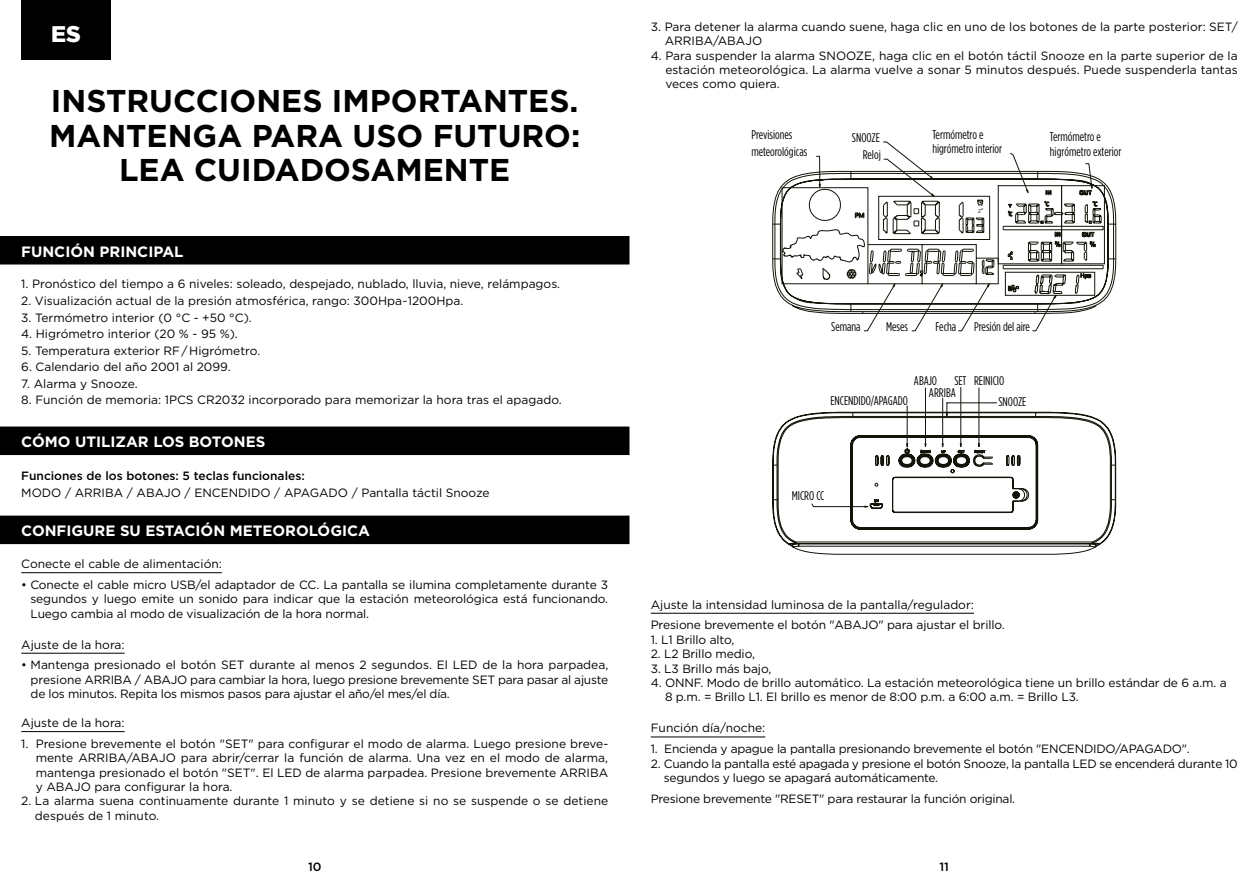
<style>
.page{position:relative;width:1259px;height:893px;background:#fff}
.page>*{position:absolute;margin:0;border:0;box-sizing:border-box;transform-origin:0 0}
.t1{font:700 31.5px/34.5px "Gotham";color:#000;text-align:center}
.t2{font:900 22.5px "Gotham";color:#fff}
.t3{font:700 15px "Gotham";color:#fff}
.t4{font:12.6px/14.7px "Gotham Condensed";color:#000}
.t5{font:12px/14.4px "Gotham";color:#000;text-align:justify}
.t6{font:12px/14.4px "Gotham";letter-spacing:-.02em;color:#000}
.t7{font:500 12px "Gotham";color:#000}
.t8{font:4.8px "Arial";color:#121309}
.t9{font:700 2.55px "Arial";color:#121309}
</style>
<div class="page">
<div style="left:21px;top:0;width:90px;height:60px;background:#000"></div>
<div style="left:0;top:236px;width:629px;height:28px;background:#000"></div>
<div style="left:0;top:516px;width:629px;height:28px;background:#000"></div>
<div style="left:0;top:427px;width:629px;height:28px;background:#000"></div>
<hr style="left:21px;top:572px;width:201px;height:1px;background:#000">
<hr style="left:21px;top:653px;width:104px;height:1px;background:#000">
<hr style="left:21px;top:731px;width:104px;height:1px;background:#000">
<hr style="left:651px;top:613px;width:323px;height:1px;background:#000">
<hr style="left:651px;top:737px;width:114px;height:1px;background:#000">
<svg style="left:772px;top:142px;width:344px;height:189px"></svg>
<svg style="left:796px;top:549px;width:297px;height:6px"></svg>
<svg style="left:772px;top:387px;width:225px;height:142px"></svg>
<svg style="left:776px;top:405px;width:321px;height:144px"></svg>
<hr style="left:925px;top:388px;width:1px;height:56px;background:#121309">
<hr style="left:942px;top:398px;width:1px;height:46px;background:#121309">
<hr style="left:960px;top:387px;width:1px;height:57px;background:#121309">
<hr style="left:978px;top:388px;width:1px;height:56px;background:#121309">
<svg style="left:811px;top:403px;width:305px;height:144px"></svg>
<hr style="left:947px;top:403px;width:49px;height:1px;background:#121309">
<h2 class="t2" style="left:51px;top:21px;width:31px">ES</h2>
<h1 class="t1" style="left:49px;top:84px;width:533px">INSTRUCCIONES IMPORTANTES.<br>MANTENGA PARA USO FUTURO:<br>LEA CUIDADOSAMENTE</h1>
<p class="t3" style="left:21px;top:242px;width:164px">FUNCIÓN PRINCIPAL</p>
<p class="t5" style="left:21px;top:277px;width:540px">1. Pronóstico del tiempo a 6 niveles: soleado, despejado, nublado, lluvia, nieve, relámpagos.</p>
<p class="t5" style="left:21px;top:293px;width:444px">2. Visualización actual de la presión atmosférica, rango: 300Hpa~1200Hpa.</p>
<p class="t5" style="left:21px;top:310px;width:232px">3. Termómetro interior (0 °C - +50 °C).</p>
<p class="t5" style="left:21px;top:326px;width:218px">4. Higrómetro interior (20 % - 95 %).</p>
<p class="t5" style="left:21px;top:343px;width:240px">5. Temperatura exterior RF / Higrómetro.</p>
<p class="t5" style="left:21px;top:359px;width:211px">6. Calendario del año 2001 al 2099.</p>
<p class="t5" style="left:21px;top:376px;width:118px">7. Alarma y Snooze.</p>
<p class="t5" style="left:21px;top:392px;width:542px">8. Función de memoria: 1PCS CR2032 incorporado para memorizar la hora tras el apagado.</p>
<p class="t3" style="left:21px;top:432px;width:246px">CÓMO UTILIZAR LOS BOTONES</p>
<p class="t7" style="left:21px;top:468px;width:285px">Funciones de los botones: 5 teclas funcionales:</p>
<p class="t5" style="left:21px;top:485px;width:470px">MODO / ARRIBA / ABAJO / ENCENDIDO / APAGADO / Pantalla táctil Snooze</p>
<p class="t3" style="left:21px;top:521px;width:350px">CONFIGURE SU ESTACIÓN METEOROLÓGICA</p>
<p class="t5" style="left:21px;top:556px;width:202px">Conecte el cable de alimentación:</p>
<p class="t5" style="left:30px;top:577px;width:579px;text-indent:-9px">• Conecte el cable micro USB/el adaptador de CC. La pantalla se ilumina completamente durante 3 segundos y luego emite un sonido para indicar que la estación meteorológica está funcionando.<br>Luego cambia al modo de visualización de la hora normal.</p>
<p class="t5" style="left:21px;top:637px;width:105px">Ajuste de la hora:</p>
<p class="t5" style="left:31px;top:658px;width:579px;text-indent:-9px">• Mantenga presionado el botón SET durante al menos 2 segundos. El LED de la hora parpadea, presione ARRIBA / ABAJO para cambiar la hora, luego presione brevemente SET para pasar al ajuste de los minutos. Repita los mismos pasos para ajustar el año/el mes/el día.</p>
<p class="t5" style="left:21px;top:715px;width:105px">Ajuste de la hora:</p>
<p class="t5" style="left:36px;top:736px;width:574px;text-indent:-14px">1. Presione brevemente el botón "SET" para configurar el modo de alarma. Luego presione breve&shy;mente ARRIBA/ABAJO para abrir/cerrar la función de alarma. Una vez en el modo de alarma, mantenga presionado el botón "SET". El LED de alarma parpadea. Presione brevemente ARRIBA y ABAJO para configurar la hora.</p>
<p class="t5" style="left:35px;top:794px;width:575px;text-indent:-14px">2. La alarma suena continuamente durante 1 minuto y se detiene si no se suspende o se detiene después de 1 minuto.</p>
<p class="t5" style="left:664px;top:19px;width:574px;text-indent:-14px">3. Para detener la alarma cuando suene, haga clic en uno de los botones de la parte posterior: SET/<br>ARRIBA/ABAJO</p>
<p class="t5" style="left:665px;top:48px;width:574px;text-indent:-15px">4. Para suspender la alarma SNOOZE, haga clic en el botón táctil Snooze en la parte superior de la estación meteorológica. La alarma vuelve a sonar 5 minutos después. Puede suspenderla tantas veces como quiera.</p>
<p class="t4" style="left:751px;top:126px;width:57px;line-height:16.8px">Previsiones meteorológicas</p>
<p class="t4" style="left:852px;top:129px;width:30px;line-height:17.1px;text-align:right">SNOOZE<br>Reloj</p>
<p class="t4" style="left:932px;top:127px;width:71px">Termómetro e higrómetro interior</p>
<p class="t4" style="left:1050px;top:129px;width:73px">Termómetro e higrómetro exterior</p>
<p class="t9" style="left:981px;top:208px;width:3px">Z</p>
<p class="t8" style="left:978px;top:208px;width:4px">Z</p>
<p class="t4" style="left:831px;top:319px;width:31px">Semana</p>
<p class="t4" style="left:886px;top:319px;width:23px">Meses</p>
<p class="t4" style="left:935px;top:319px;width:22px">Fecha</p>
<p class="t4" style="left:974px;top:319px;width:57px">Presión del aire</p>
<p class="t4" style="left:914px;top:373px;width:25px">ABAJO</p>
<p class="t4" style="left:929px;top:375px;width:39px;line-height:11.2px;text-indent:25px">SET<br>ARRIBA</p>
<p class="t4" style="left:830px;top:393px;width:79px">ENCENDIDO/APAGADO</p>
<p class="t4" style="left:998px;top:370px;width:29px;line-height:21.1px;text-indent:-24px">REINICIO<br>SNOOZE</p>
<p class="t4" style="left:792px;top:488px;width:34px">MICRO CC</p>
<p class="t5" style="left:651px;top:594px;width:355px;line-height:20.9px">Ajuste la intensidad luminosa de la pantalla/regulador:<br>Presione brevemente el botón "ABAJO" para ajustar el brillo.</p>
<p class="t5" style="left:651px;top:632px;width:85px">1. L1 Brillo alto,</p>
<p class="t5" style="left:651px;top:646px;width:106px">2. L2 Brillo medio,</p>
<p class="t5" style="left:651px;top:661px;width:122px">3. L3 Brillo más bajo,</p>
<p class="t5" style="left:665px;top:675px;width:563px;text-indent:-14px">4. ONNF. Modo de brillo automático. La estación meteorológica tiene un brillo estándar de 6 a.m. a<br>8 p.m. = Brillo L1. El brillo es menor de 8:00 p.m. a 6:00 a.m. = Brillo L3.</p>
<p class="t5" style="left:651px;top:721px;width:116px">Función día/noche:</p>
<p class="t6" style="left:651px;top:741px;width:540px">1. Encienda y apague la pantalla presionando brevemente el botón "ENCENDIDO/APAGADO".</p>
<p class="t6" style="left:664px;top:756px;width:575px;text-indent:-13px">2. Cuando la pantalla esté apagada y presione el botón Snooze, la pantalla LED se encenderá durante 10 segundos y luego se apagará automáticamente.</p>
<p class="t6" style="left:651px;top:791px;width:366px">Presione brevemente "RESET" para restaurar la función original.</p>
<p class="t7" style="left:308px;top:859px;width:15px">10</p>
<p class="t7" style="left:939px;top:859px;width:11px">11</p>
</div>
